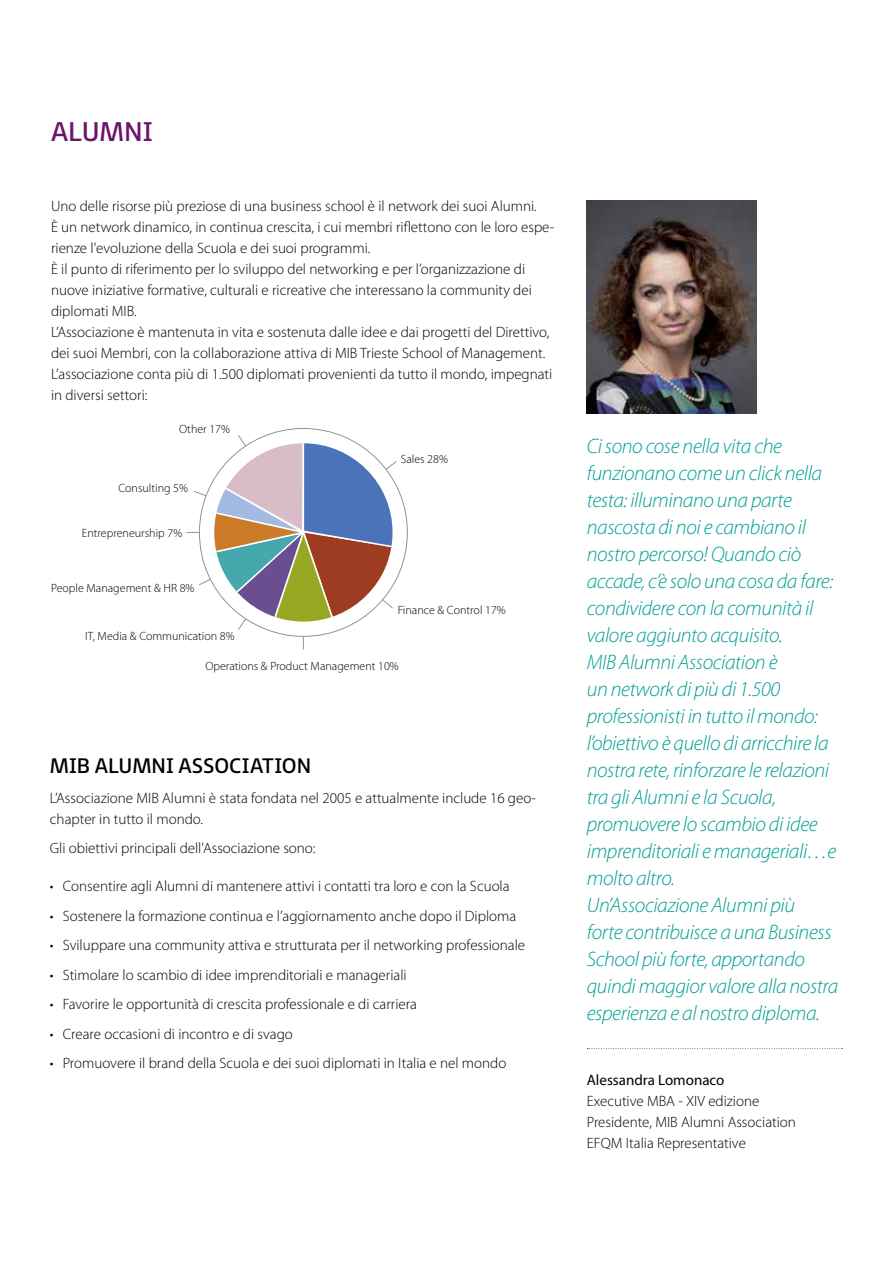
<style>
.page{position:relative;width:893px;height:1263px;background:#fff}
.page>*{position:absolute;margin:0;border:0;box-sizing:border-box;transform-origin:0 0}
.t1{font:27px "FS Millbank";color:#6c146b}
.t2{font:italic 300 21px/27px "Myriad Pro";letter-spacing:-.02em;color:#009f93}
.t3{font:21px "FS Millbank";color:#000}
.t4{font:300 15px/21px "Myriad Pro";color:#000}
.t5{font:15px "Myriad Pro";color:#000}
.t6{font:300 12px "Myriad Pro";color:#000}
</style>
<div class="page">
<hr style="left:892px;top:0;width:1px;height:1263px;background:#6c146b">
<img style="left:587px;top:201px;width:170px;height:212px">
<svg style="left:587px;top:1048px;width:255px;height:1px"></svg>
<svg style="left:186px;top:434px;width:211px;height:216px"></svg>
<div style="left:199px;top:428px;width:208px;height:208px;background:#fff;border-radius:50%"></div>
<svg style="left:214px;top:443px;width:179px;height:179px"></svg>
<h1 class="t1" style="left:51px;top:109px;width:103px">ALUMNI</h1>
<p class="t4" style="left:51px;top:196px;width:505px">Uno delle risorse più preziose di una business school è il network dei suoi Alumni.<br>È un network dinamico, in continua crescita, i cui membri riflettono con le loro espe&shy;rienze l'evoluzione della Scuola e dei suoi programmi.<br>È il punto di riferimento per lo sviluppo del networking e per l’organizzazione di nuove iniziative formative, culturali e ricreative che interessano la community dei diplomati MIB.<br>L’Associazione è mantenuta in vita e sostenuta dalle idee e dai progetti del Direttivo, dei suoi Membri, con la collaborazione attiva di MIB Trieste School of Management.<br>L’associazione conta più di 1.500 diplomati provenienti da tutto il mondo, impegnati in diversi settori:</p>
<p class="t6" style="left:179px;top:422px;width:52px">Other 17%</p>
<p class="t6" style="left:118px;top:482px;width:71px">Consulting 5%</p>
<p class="t6" style="left:82px;top:526px;width:102px">Entrepreneurship 7%</p>
<p class="t6" style="left:401px;top:453px;width:49px">Sales 28%</p>
<p class="t6" style="left:51px;top:581px;width:145px">People Management &amp; HR 8%</p>
<p class="t6" style="left:85px;top:629px;width:151px">IT, Media &amp; Communication 8%</p>
<p class="t6" style="left:205px;top:659px;width:195px">Operations &amp; Product Management 10%</p>
<p class="t6" style="left:398px;top:604px;width:109px">Finance &amp; Control 17%</p>
<h2 class="t3" style="left:50px;top:749px;width:263px">MIB ALUMNI ASSOCIATION</h2>
<p class="t4" style="left:50px;top:787px;width:488px">L’Associazione MIB Alumni è stata fondata nel 2005 e attualmente include 16 geo&shy;chapter in tutto il mondo.</p>
<p class="t4" style="left:50px;top:838px;width:267px">Gli obiettivi principali dell'Associazione sono:</p>
<p class="t4" style="left:50px;top:876px;width:461px">• Consentire agli Alumni di mantenere attivi i contatti tra loro e con la Scuola</p>
<p class="t4" style="left:50px;top:905px;width:468px">• Sostenere la formazione continua e l’aggiornamento anche dopo il Diploma</p>
<p class="t4" style="left:50px;top:935px;width:477px">• Sviluppare una community attiva e strutturata per il networking professionale</p>
<p class="t4" style="left:50px;top:964px;width:358px">• Stimolare lo scambio di idee imprenditoriali e manageriali</p>
<p class="t4" style="left:50px;top:994px;width:369px">• Favorire le opportunità di crescita professionale e di carriera</p>
<p class="t4" style="left:50px;top:1023px;width:244px">• Creare occasioni di incontro e di svago</p>
<p class="t4" style="left:50px;top:1053px;width:458px">• Promuovere il brand della Scuola e dei suoi diplomati in Italia e nel mondo</p>
<p class="t2" style="left:587px;top:432px;width:253px">Ci sono cose nella vita che funzionano come un click nella testa: illuminano una parte nascosta di noi e cambiano il nostro percorso! Quando ciò accade, c’è solo una cosa da fare: condividere con la comunità il valore aggiunto acquisito.<br>MIB Alumni Association è<br>un network di più di 1.500 professionisti in tutto il mondo: l’obiettivo è quello di arricchire la nostra rete, rinforzare le relazioni tra gli Alumni e la Scuola, promuovere lo scambio di idee imprenditoriali e manageriali…e molto altro.<br>Un’Associazione Alumni più<br>forte contribuisce a una Business<br>School più forte, apportando quindi maggior valore alla nostra esperienza e al nostro diploma.</p>
<p class="t5" style="left:587px;top:1071px;width:139px">Alessandra Lomonaco</p>
<p class="t4" style="left:587px;top:1091px;width:211px">Executive MBA - XIV edizione<br>Presidente, MIB Alumni Association<br>EFQM Italia Representative</p>
</div>
